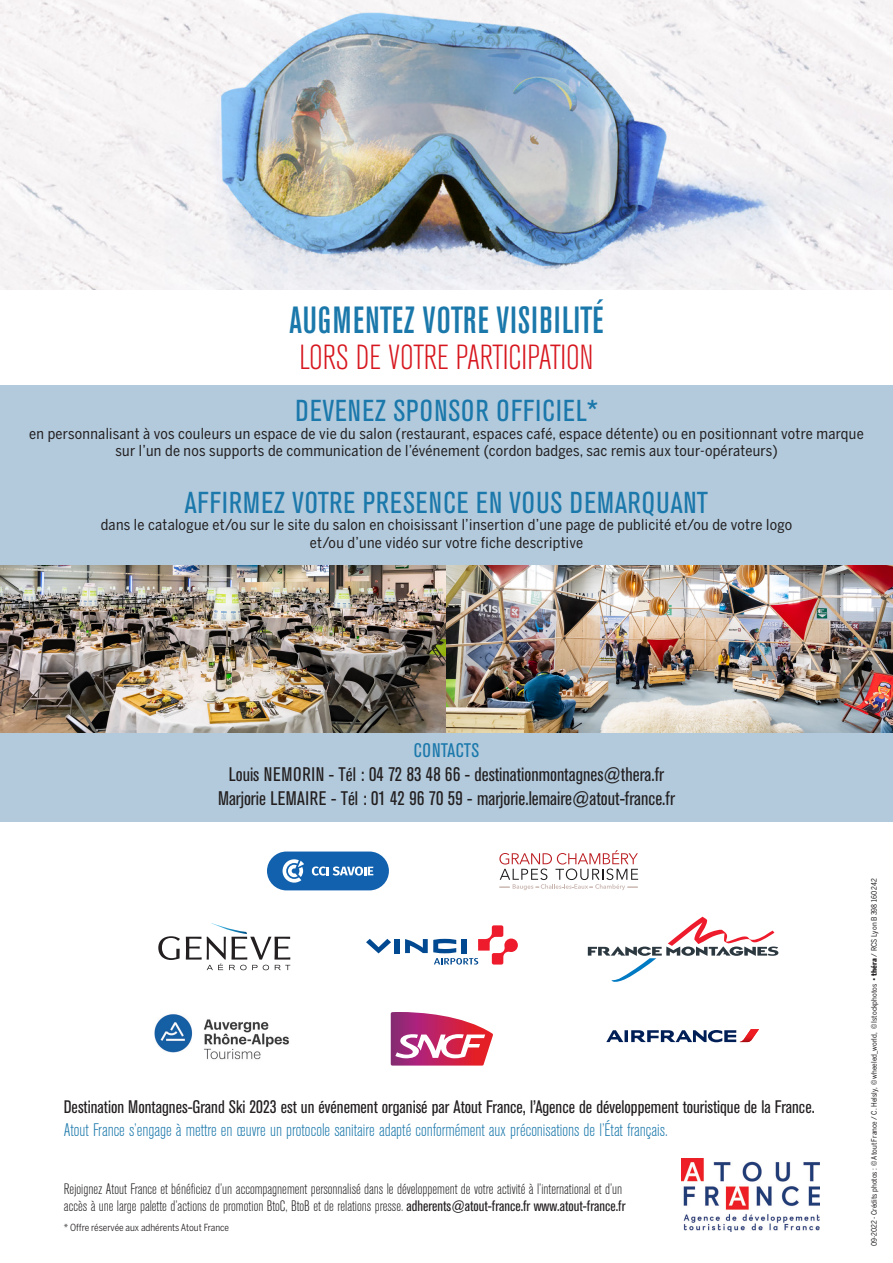
<style>
.page{position:relative;width:893px;height:1263px;background:#fff}
.page>*{position:absolute;margin:0;border:0;box-sizing:border-box;transform-origin:0 0}
.t1{font:500 condensed 37.5px "Akzidenz Grotesk BE";letter-spacing:.03em;color:#1b78ab}
.t2{font:300 condensed 34.5px "Akzidenz Grotesk BE";letter-spacing:-.01em;color:#d7171f}
.t3{font:condensed 30px "Akzidenz Grotesk BE";letter-spacing:.03em;color:#1b78ab}
.t4{font:condensed 19.5px/24px "Akzidenz Grotesk BE";color:#231f20;text-align:center}
.t5{font:condensed 19.5px "Akzidenz Grotesk BE";letter-spacing:.01em;color:#1b78ab}
.t6{font:condensed 18px "Akzidenz Grotesk BE";color:#231f20}
.t7{font:300 condensed 18px "Akzidenz Grotesk BE";color:#1b78ab}
.t8{font:15px/17.2px "Benton Sans Condensed";letter-spacing:.02em;color:#231f20;text-align:center}
.t9{font:300 condensed 15px/16.5px "Akzidenz Grotesk BE";color:#231f20}
.t10{font:9.75px "Benton Sans Condensed";color:#231f20}
.t11{font:7.5px "Benton Sans Condensed";color:#231f20}
.s1{font-weight:400}
.s2{font-weight:900}
</style>
<div class="page">
<div style="left:0;top:385px;width:893px;height:436px;background:#b2cadc"></div>
<img style="left:446px;top:565px;width:447px;height:168px">
<svg style="left:588px;top:917px;width:190px;height:65px"></svg>
<svg style="left:606px;top:1029px;width:153px;height:13px"></svg>
<svg style="left:499px;top:850px;width:139px;height:40px"></svg>
<img style="left:154px;top:1014px;width:135px;height:46px">
<div style="left:394px;top:939px;width:5px;height:14px;background:#014990"></div>
<svg style="left:366px;top:939px;width:25px;height:14px"></svg>
<svg style="left:405px;top:925px;width:113px;height:39px"></svg>
<img style="left:0;top:0;width:893px;height:289px">
<div style="left:267px;top:851px;width:122px;height:39px;background:#1161af;border-radius:19px"></div>
<svg style="left:283px;top:859px;width:21px;height:24px"></svg>
<svg style="left:312px;top:866px;width:61px;height:9px"></svg>
<img style="left:0;top:565px;width:446px;height:168px">
<svg style="left:391px;top:1012px;width:102px;height:53px"></svg>
<svg style="left:158px;top:936px;width:22px;height:24px"></svg>
<svg style="left:186px;top:923px;width:104px;height:47px"></svg>
<img style="left:681px;top:1158px;width:139px;height:73px">
<p class="t1" style="left:289px;top:299px;width:316px">AUGMENTEZ VOTRE VISIBILITÉ</p>
<p class="t2" style="left:299px;top:339px;width:296px">LORS DE VOTRE PARTICIPATION</p>
<p class="t3" style="left:295px;top:394px;width:304px">DEVENEZ SPONSOR OFFICIEL*</p>
<p class="t8" style="left:29px;top:424px;width:836px">en personnalisant à vos couleurs un espace de vie du salon (restaurant, espaces café, espace détente) ou en positionnant votre marque sur l’un de nos supports de communication de l’événement (cordon badges, sac remis aux tour-opérateurs)</p>
<p class="t3" style="left:185px;top:486px;width:525px">AFFIRMEZ VOTRE PRESENCE EN VOUS DEMARQUANT</p>
<p class="t8" style="left:101px;top:516px;width:693px">dans le catalogue et/ou sur le site du salon en choisissant l’insertion d’une page de publicité et/ou de votre logo et/ou d’une vidéo sur votre fiche descriptive</p>
<p class="t5" style="left:414px;top:739px;width:67px">CONTACTS</p>
<p class="t4" style="left:218px;top:763px;width:458px">Louis NEMORIN - Tél : 04 72 83 48 66 - destinationmontagnes@thera.fr<br>Marjorie LEMAIRE - Tél : 01 42 96 70 59 - marjorie.lemaire@atout-france.fr</p>
<p class="t6" style="left:64px;top:1096px;width:752px">Destination Montagnes-Grand Ski 2023 est un événement organisé par Atout France, l’Agence de développement touristique de la France.</p>
<p class="t7" style="left:64px;top:1120px;width:605px">Atout France s’engage à mettre en œuvre un protocole sanitaire adapté conformément aux préconisations de l’État français.</p>
<p class="t9" style="left:64px;top:1181px;width:563px">Rejoignez Atout France et bénéficiez d’un accompagnement personnalisé dans le développement de votre activité à l’international et d’un accès à une large palette d’actions de promotion BtoC, BtoB et de relations presse. <span class="s1">adherents@atout-france.fr www.atout-france.fr</span></p>
<p class="t10" style="left:64px;top:1222px;width:167px">* Offre réservée aux adhérents Atout France</p>
<p class="t11" style="left:869px;top:1246px;width:370px;rotate:-90deg">09-2022 - Crédits photos : © Atout France / C. Helsly, © wheeled_world, © Istockphotos <span class="s2">• théra</span> / RCS Lyon B 398 160 242</p>
</div>
